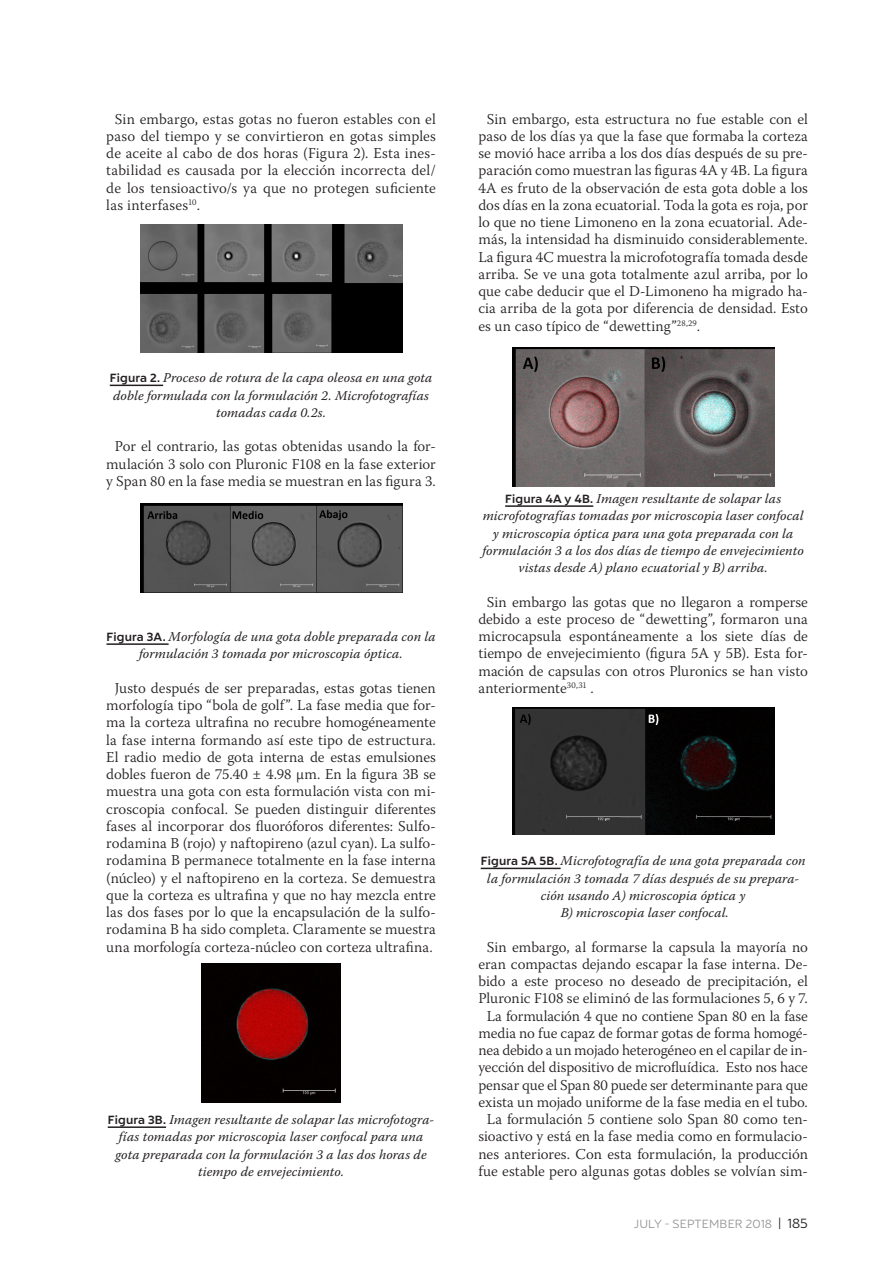
<style>
.page{position:relative;width:893px;height:1263px;background:#fff}
.page>*{position:absolute;margin:0;border:0;box-sizing:border-box;transform-origin:0 0}
.t1{font:300 15px/17.2px "Warnock Pro";color:#231f20;text-align:justify}
.t2{font:italic 13.5px/17.2px "Warnock Pro";letter-spacing:.01em;color:#231f20;text-align:center}
.t3{font:12px "Liszt FY";letter-spacing:.01em;color:#939598}
.s1{font-family:"Liszt FY";font-weight:700;font-style:normal;font-size:12px}
.s2{font-size:13.5px;color:#231f20}
</style>
<div class="page">
<hr style="left:110px;top:385px;width:53px;height:1px;background:#231f20">
<hr style="left:106px;top:643px;width:63px;height:2px;background:#231f20">
<hr style="left:108px;top:1126px;width:58px;height:2px;background:#231f20">
<img style="left:140px;top:225px;width:262px;height:127px">
<img style="left:140px;top:503px;width:262px;height:89px">
<img style="left:201px;top:963px;width:140px;height:140px">
<hr style="left:505px;top:505px;width:88px;height:2px;background:#231f20">
<hr style="left:481px;top:868px;width:80px;height:1px;background:#231f20">
<img style="left:512px;top:348px;width:262px;height:138px">
<img style="left:512px;top:708px;width:262px;height:127px">
<p class="t1" style="left:106px;top:110px;width:331px;text-indent:9px">Sin embargo, estas gotas no fueron estables con el paso del tiempo y se convirtieron en gotas simples de aceite al cabo de dos horas (Figura 2). Esta ines&shy;tabilidad es causada por la elección incorrecta del/ de los tensioactivo/s ya que no protegen suficiente las interfases<sup>10</sup>.</p>
<p class="t2" style="left:110px;top:369px;width:324px"><span class="s1">Figura 2.</span> Proceso de rotura de la capa oleosa en una gota doble formulada con la formulación 2. Microfotografías tomadas cada 0.2s.</p>
<p class="t1" style="left:106px;top:437px;width:331px;text-align:center">Por el contrario, las gotas obtenidas usando la for&shy;mulación 3 solo con Pluronic F108 en la fase exterior y Span 80 en la fase media se muestran en las figura 3.</p>
<p class="t2" style="left:106px;top:628px;width:331px"><span class="s1">Figura 3A.</span> Morfología de una gota doble preparada con la formulación 3 tomada por microscopia óptica.</p>
<p class="t1" style="left:106px;top:679px;width:331px;text-align:center">Justo después de ser preparadas, estas gotas tienen morfología tipo “bola de golf”. La fase media que for&shy;ma la corteza ultrafina no recubre homogéneamente la fase interna formando así este tipo de estructura.<br>El radio medio de gota interna de estas emulsiones dobles fueron de 75.40 ± 4.98 µm. En la figura 3B se muestra una gota con esta formulación vista con mi&shy;croscopia confocal. Se pueden distinguir diferentes fases al incorporar dos fluoróforos diferentes: Sulfo&shy;rodamina B (rojo) y naftopireno (azul cyan). La sulfo&shy;rodamina B permanece totalmente en la fase interna (núcleo) y el naftopireno en la corteza. Se demuestra que la corteza es ultrafina y que no hay mezcla entre las dos fases por lo que la encapsulación de la sulfo&shy;rodamina B ha sido completa. Claramente se muestra una morfología corteza-núcleo con corteza ultrafina.</p>
<p class="t2" style="left:108px;top:1111px;width:328px"><span class="s1">Figura 3B.</span> Imagen resultante de solapar las microfotogra&shy;fías tomadas por microscopia laser confocal para una gota preparada con la formulación 3 a las dos horas de tiempo de envejecimiento.</p>
<p class="t1" style="left:478px;top:110px;width:331px;text-indent:9px">Sin embargo, esta estructura no fue estable con el paso de los días ya que la fase que formaba la corteza se movió hace arriba a los dos días después de su pre&shy;paración como muestran las figuras 4A y 4B. La figura 4A es fruto de la observación de esta gota doble a los dos días en la zona ecuatorial. Toda la gota es roja, por lo que no tiene Limoneno en la zona ecuatorial. Ade&shy;más, la intensidad ha disminuido considerablemente.<br>La figura 4C muestra la microfotografía tomada desde arriba. Se ve una gota totalmente azul arriba, por lo que cabe deducir que el D-Limoneno ha migrado ha&shy;cia arriba de la gota por diferencia de densidad. Esto es un caso típico de “dewetting”<sup>28,29</sup>.</p>
<p class="t2" style="left:483px;top:490px;width:323px"><span class="s1">Figura 4A y 4B.</span> Imagen resultante de solapar las microfotografías tomadas por microscopia laser confocal y microscopia óptica para una gota preparada con la formulación 3 a los dos días de tiempo de envejecimiento vistas desde A) plano ecuatorial y B) arriba.</p>
<p class="t1" style="left:478px;top:593px;width:331px;text-indent:9px">Sin embargo las gotas que no llegaron a romperse debido a este proceso de “dewetting”, formaron una microcapsula espontáneamente a los siete días de tiempo de envejecimiento (figura 5A y 5B). Esta for&shy;mación de capsulas con otros Pluronics se han visto anteriormente<sup>30,31</sup> .</p>
<p class="t2" style="left:481px;top:852px;width:326px"><span class="s1">Figura 5A 5B.</span> Microfotografía de una gota preparada con la formulación 3 tomada 7 días después de su prepara&shy;ción usando A) microscopia óptica y<br>B) microscopia laser confocal.</p>
<p class="t1" style="left:478px;top:938px;width:331px;text-align:center">Sin embargo, al formarse la capsula la mayoría no eran compactas dejando escapar la fase interna. De&shy;bido a este proceso no deseado de precipitación, el Pluronic F108 se eliminó de las formulaciones 5, 6 y 7.<br>La formulación 4 que no contiene Span 80 en la fase media no fue capaz de formar gotas de forma homogé&shy;nea debido a un mojado heterogéneo en el capilar de in&shy;yección del dispositivo de microfluídica. Esto nos hace pensar que el Span 80 puede ser determinante para que exista un mojado uniforme de la fase media en el tubo.<br>La formulación 5 contiene solo Span 80 como ten&shy;sioactivo y está en la fase media como en formulacio&shy;nes anteriores. Con esta formulación, la producción fue estable pero algunas gotas dobles se volvían sim-</p>
<p class="t3" style="left:634px;top:1216px;width:176px">JULY - SEPTEMBER 2018 <span class="s2">| 185</span></p>
</div>
